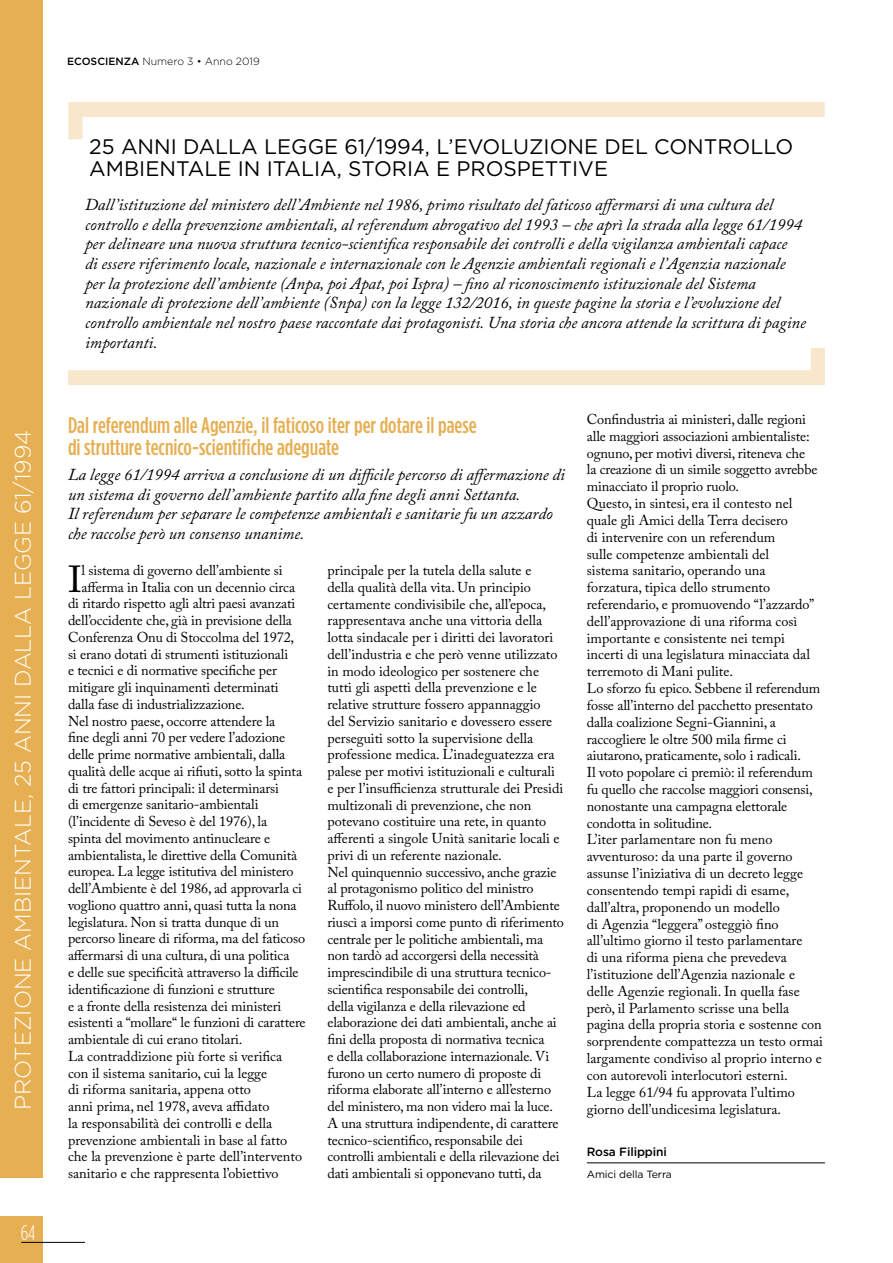
<style>
.page{position:relative;width:893px;height:1263px;background:#fff}
.page>*{position:absolute;margin:0;border:0;box-sizing:border-box;transform-origin:0 0}
.t1{font:37.5px "Adobe Caslon Pro";color:#000}
.t2{font:500 22.5px/22.5px "Gotham Condensed";color:#e6af52}
.t3{font:300 22.5px "Gotham HTF";color:#fff}
.t4{font:21px/22.5px "Gotham HTF";color:#000}
.t5{font:300 condensed 21px "Gotham HTF";color:#fff}
.t6{font:italic 16.65px/19.6px "Adobe Caslon Pro";color:#000}
.t7{font:14.25px/16.8px "Adobe Caslon Pro";letter-spacing:-.01em;color:#000}
.t8{font:500 12px "Gotham HTF";letter-spacing:-.01em;color:#000}
.t9{font:300 10.5px "Gotham HTF";color:#000}
.t10{font:10.5px "Gotham HTF";letter-spacing:-.01em;color:#000}
.s1{font-weight:500}
</style>
<div class="page">
<div style="left:0;top:1216px;width:43px;height:47px;background:#e6af52"></div>
<hr style="left:21px;top:1242px;width:64px;height:1px;background:#000">
<div style="left:0;top:0;width:43px;height:1178px;background:#e6af52"></div>
<svg style="left:68px;top:348px;width:757px;height:37px"></svg>
<svg style="left:68px;top:102px;width:757px;height:37px"></svg>
<hr style="left:587px;top:1162px;width:238px;height:1px;background:#000">
<h2 class="t3" style="left:11px;top:1110px;width:682px;rotate:-90deg">PROTEZIONE AMBIENTALE, 25 ANNI DALLA LEGGE 61/1994</h2>
<h3 class="t5" style="left:21px;top:1221px;width:16px">64</h3>
<p class="t9" style="left:67px;top:56px;width:194px"><span class="s1">ECOSCIENZA</span> Numero 3 • Anno 2019</p>
<h3 class="t4" style="left:89px;top:135px;width:706px">25 ANNI DALLA LEGGE 61/1994, L’EVOLUZIONE DEL CONTROLLO<br>AMBIENTALE IN ITALIA, STORIA E PROSPETTIVE</h3>
<p class="t6" style="left:85px;top:194px;width:722px">Dall’istituzione del ministero dell’Ambiente nel 1986, primo risultato del faticoso affermarsi di una cultura del controllo e della prevenzione ambientali, al referendum abrogativo del 1993 – che aprì la strada alla legge 61/1994 per delineare una nuova struttura tecnico-scientifica responsabile dei controlli e della vigilanza ambientali capace<br>di essere riferimento locale, nazionale e internazionale con le Agenzie ambientali regionali e l’Agenzia nazionale per la protezione dell’ambiente (Anpa, poi Apat, poi Ispra) – fino al riconoscimento istituzionale del Sistema nazionale di protezione dell’ambiente (Snpa) con la legge 132/2016, in queste pagine la storia e l’evoluzione del controllo ambientale nel nostro paese raccontate dai protagonisti. Una storia che ancora attende la scrittura di pagine importanti.</p>
<h2 class="t2" style="left:68px;top:413px;width:410px">Dal referendum alle Agenzie, il faticoso iter per dotare il paese di strutture tecnico-scientifiche adeguate</h2>
<p class="t6" style="left:68px;top:464px;width:498px">La legge 61/1994 arriva a conclusione di un difficile percorso di affermazione di un sistema di governo dell’ambiente partito alla fine degli anni Settanta.<br>Il referendum per separare le competenze ambientali e sanitarie fu un azzardo che raccolse però un consenso unanime.</p>
<h1 class="t1" style="left:68px;top:557px;width:15px">I</h1>
<p class="t7" style="left:82px;top:562px;width:203px">l sistema di governo dell’ambiente si</p>
<p class="t7" style="left:82px;top:578px;width:215px">afferma in Italia con un decennio circa</p>
<p class="t7" style="left:68px;top:595px;width:229px">di ritardo rispetto agli altri paesi avanzati</p>
<p class="t7" style="left:68px;top:612px;width:225px">dell’occidente che, già in previsione della</p>
<p class="t7" style="left:68px;top:628px;width:228px">Conferenza Onu di Stoccolma del 1972,</p>
<p class="t7" style="left:68px;top:645px;width:222px">si erano dotati di strumenti istituzionali</p>
<p class="t7" style="left:68px;top:662px;width:210px">e tecnici e di normative specifiche per</p>
<p class="t7" style="left:68px;top:679px;width:212px">mitigare gli inquinamenti determinati</p>
<p class="t7" style="left:68px;top:695px;width:178px">dalla fase di industrializzazione.</p>
<p class="t7" style="left:68px;top:712px;width:209px">Nel nostro paese, occorre attendere la</p>
<p class="t7" style="left:68px;top:729px;width:219px">fine degli anni 70 per vedere l’adozione</p>
<p class="t7" style="left:68px;top:746px;width:219px">delle prime normative ambientali, dalla</p>
<p class="t7" style="left:68px;top:762px;width:236px">qualità delle acque ai rifiuti, sotto la spinta</p>
<p class="t7" style="left:68px;top:779px;width:212px">di tre fattori principali: il determinarsi</p>
<p class="t7" style="left:68px;top:796px;width:192px">di emergenze sanitario-ambientali</p>
<p class="t7" style="left:68px;top:813px;width:201px">(l’incidente di Seveso è del 1976), la</p>
<p class="t7" style="left:68px;top:829px;width:204px">spinta del movimento antinucleare e</p>
<p class="t7" style="left:68px;top:846px;width:231px">ambientalista, le direttive della Comunità</p>
<p class="t7" style="left:68px;top:863px;width:227px">europea. La legge istitutiva del ministero</p>
<p class="t7" style="left:68px;top:880px;width:235px">dell’Ambiente è del 1986, ad approvarla ci</p>
<p class="t7" style="left:68px;top:897px;width:230px">vogliono quattro anni, quasi tutta la nona</p>
<p class="t7" style="left:68px;top:913px;width:213px">legislatura. Non si tratta dunque di un</p>
<p class="t7" style="left:68px;top:930px;width:239px">percorso lineare di riforma, ma del faticoso</p>
<p class="t7" style="left:68px;top:947px;width:223px">affermarsi di una cultura, di una politica</p>
<p class="t7" style="left:68px;top:964px;width:232px">e delle sue specificità attraverso la difficile</p>
<p class="t7" style="left:68px;top:980px;width:208px">identificazione di funzioni e strutture</p>
<p class="t7" style="left:68px;top:997px;width:215px">e a fronte della resistenza dei ministeri</p>
<p class="t7" style="left:68px;top:1014px;width:239px">esistenti a “mollare“ le funzioni di carattere</p>
<p class="t7" style="left:68px;top:1031px;width:176px">ambientale di cui erano titolari.</p>
<p class="t7" style="left:68px;top:1047px;width:216px">La contraddizione più forte si verifica</p>
<p class="t7" style="left:68px;top:1064px;width:201px">con il sistema sanitario, cui la legge</p>
<p class="t7" style="left:68px;top:1081px;width:185px">di riforma sanitaria, appena otto</p>
<p class="t7" style="left:68px;top:1098px;width:203px">anni prima, nel 1978, aveva affidato</p>
<p class="t7" style="left:68px;top:1114px;width:206px">la responsabilità dei controlli e della</p>
<p class="t7" style="left:68px;top:1131px;width:221px">prevenzione ambientali in base al fatto</p>
<p class="t7" style="left:68px;top:1148px;width:236px">che la prevenzione è parte dell’intervento</p>
<p class="t7" style="left:68px;top:1165px;width:212px">sanitario e che rappresenta l’obiettivo</p>
<p class="t7" style="left:327px;top:562px;width:238px">principale per la tutela della salute e<br>della qualità della vita. Un principio certamente condivisibile che, all’epoca, rappresentava anche una vittoria della lotta sindacale per i diritti dei lavoratori dell’industria e che però venne utilizzato in modo ideologico per sostenere che tutti gli aspetti della prevenzione e le relative strutture fossero appannaggio<br>del Servizio sanitario e dovessero essere perseguiti sotto la supervisione della professione medica. L’inadeguatezza era palese per motivi istituzionali e culturali e per l’insufficienza strutturale dei Presidi multizonali di prevenzione, che non potevano costituire una rete, in quanto afferenti a singole Unità sanitarie locali e privi di un referente nazionale.<br>Nel quinquennio successivo, anche grazie al protagonismo politico del ministro Ruffolo, il nuovo ministero dell’Ambiente riuscì a imporsi come punto di riferimento centrale per le politiche ambientali, ma non tardò ad accorgersi della necessità imprescindibile di una struttura tecnico&shy;scientifica responsabile dei controlli,<br>della vigilanza e della rilevazione ed elaborazione dei dati ambientali, anche ai fini della proposta di normativa tecnica<br>e della collaborazione internazionale. Vi furono un certo numero di proposte di riforma elaborate all’interno e all’esterno del ministero, ma non videro mai la luce.<br>A una struttura indipendente, di carattere tecnico-scientifico, responsabile dei controlli ambientali e della rilevazione dei dati ambientali si opponevano tutti, da</p>
<p class="t7" style="left:587px;top:411px;width:238px">Confindustria ai ministeri, dalle regioni alle maggiori associazioni ambientaliste: ognuno, per motivi diversi, riteneva che<br>la creazione di un simile soggetto avrebbe minacciato il proprio ruolo.<br>Questo, in sintesi, era il contesto nel quale gli Amici della Terra decisero<br>di intervenire con un referendum<br>sulle competenze ambientali del<br>sistema sanitario, operando una forzatura, tipica dello strumento referendario, e promuovendo “l’azzardo” dell’approvazione di una riforma così importante e consistente nei tempi incerti di una legislatura minacciata dal terremoto di Mani pulite.<br>Lo sforzo fu epico. Sebbene il referendum fosse all’interno del pacchetto presentato dalla coalizione Segni-Giannini, a raccogliere le oltre 500 mila firme ci aiutarono, praticamente, solo i radicali.<br>Il voto popolare ci premiò: il referendum fu quello che raccolse maggiori consensi, nonostante una campagna elettorale condotta in solitudine.<br>L’iter parlamentare non fu meno avventuroso: da una parte il governo assunse l’iniziativa di un decreto legge consentendo tempi rapidi di esame, dall’altra, proponendo un modello<br>di Agenzia “leggera” osteggiò fino all’ultimo giorno il testo parlamentare<br>di una riforma piena che prevedeva l’istituzione dell’Agenzia nazionale e delle Agenzie regionali. In quella fase però, il Parlamento scrisse una bella pagina della propria storia e sostenne con sorprendente compattezza un testo ormai largamente condiviso al proprio interno e con autorevoli interlocutori esterni.<br>La legge 61/94 fu approvata l’ultimo giorno dell’undicesima legislatura.</p>
<p class="t8" style="left:587px;top:1145px;width:82px">Rosa Filippini</p>
<p class="t10" style="left:587px;top:1168px;width:87px">Amici della Terra</p>
</div>
